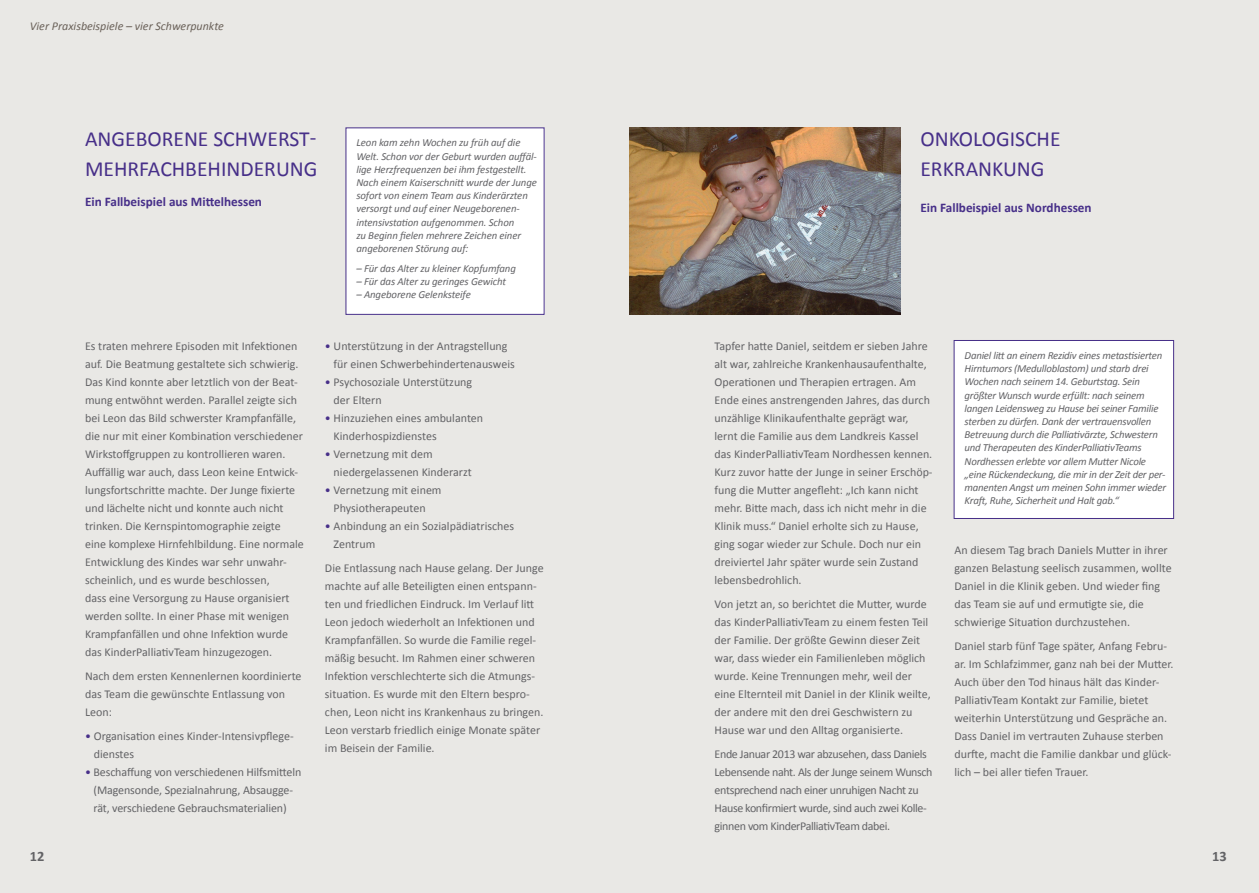
<style>
.page{position:relative;width:1259px;height:893px;background:#fff}
.page>*{position:absolute;margin:0;border:0;box-sizing:border-box;transform-origin:0 0}
.t1{font:21.6px/30px "Calibri";color:#472f89}
.t2{font:700 14.4px "Calibri";color:#636366}
.t3{font:700 13.2px "Calibri";color:#472f89}
.t4{font:12px/18px "Calibri";color:#636366}
.t5{font:12px/18px "Calibri";letter-spacing:-.03em;color:#636366}
.t6{font:italic 12px "Calibri";color:#6a6159}
.t7{font:italic 10.8px/13.2px "Calibri";letter-spacing:-.02em;color:#636366}
.s1{color:#472f89}
</style>
<div class="page">
<div style="left:0;top:0;width:629px;height:893px;background:#e9e8e5"></div>
<div style="left:346px;top:128px;width:198px;height:186px;background:#fff"></div>
<div style="left:630px;top:0;width:629px;height:893px;background:#e9e8e5"></div>
<div style="left:954px;top:340px;width:219px;height:178px;background:#fff"></div>
<div style="left:954px;top:340px;width:220px;height:179px;border:1px solid #472f89"></div>
<img style="left:630px;top:128px;width:270px;height:186px">
<p class="t6" style="left:30px;top:19px;width:196px">Vier Praxisbeispiele – vier Schwerpunkte</p>
<h1 class="t1" style="left:85px;top:122px;width:234px">ANGEBORENE SCHWERST-<br>MEHRFACHBEHINDERUNG</h1>
<p class="t3" style="left:85px;top:193px;width:178px">Ein Fallbeispiel aus Mittelhessen</p>
<p class="t7" style="left:356px;top:136px;width:182px">Leon kam zehn Wochen zu früh auf die Welt. Schon vor der Geburt wurden auffäl&shy;lige Herzfrequenzen bei ihm festgestellt.<br>Nach einem Kaiserschnitt wurde der Junge sofort von einem Team aus Kinderärzten versorgt und auf einer Neugeborenen&shy;intensivstation aufgenommen. Schon<br>zu Beginn fielen mehrere Zeichen einer angeborenen Störung auf:</p>
<p class="t7" style="left:356px;top:261px;width:161px">– Für das Alter zu kleiner Kopfumfang</p>
<p class="t7" style="left:356px;top:275px;width:151px">– Für das Alter zu geringes Gewicht</p>
<p class="t7" style="left:356px;top:288px;width:116px">– Angeborene Gelenksteife</p>
<h1 class="t1" style="left:920px;top:122px;width:142px">ONKOLOGISCHE<br>ERKRANKUNG</h1>
<p class="t3" style="left:920px;top:199px;width:173px">Ein Fallbeispiel aus Nordhessen</p>
<p class="t4" style="left:85px;top:336px;width:220px">Es traten mehrere Episoden mit Infektionen auf. Die Beatmung gestaltete sich schwierig.<br>Das Kind konnte aber letztlich von der Beat&shy;mung entwöhnt werden. Parallel zeigte sich bei Leon das Bild schwerster Krampfanfälle, die nur mit einer Kombination verschiedener Wirkstoffgruppen zu kontrollieren waren.<br>Auffällig war auch, dass Leon keine Entwick&shy;lungsfortschritte machte. Der Junge fixierte und lächelte nicht und konnte auch nicht trinken. Die Kernspintomographie zeigte eine komplexe Hirnfehlbildung. Eine normale Entwicklung des Kindes war sehr unwahr&shy;scheinlich, und es wurde beschlossen,<br>dass eine Versorgung zu Hause organisiert werden sollte. In einer Phase mit wenigen Krampfanfällen und ohne Infektion wurde das KinderPalliativTeam hinzugezogen.</p>
<p class="t4" style="left:85px;top:666px;width:218px">Nach dem ersten Kennenlernen koordinierte das Team die gewünschte Entlassung von<br>Leon:</p>
<p class="t4" style="left:94px;top:726px;width:202px;text-indent:-9px"><span class="s1">•</span> Organisation eines Kinder-Intensivpflege&shy;dienstes</p>
<p class="t4" style="left:85px;top:762px;width:218px;text-align:center"><span class="s1">•</span> Beschaffung von verschiedenen Hilfsmitteln (Magensonde, Spezialnahrung, Absaugge&shy;rät, verschiedene Gebrauchsmaterialien)</p>
<p class="t4" style="left:334px;top:336px;width:183px;text-indent:-9px"><span class="s1">•</span> Unterstützung in der Antragstellung für einen Schwerbehindertenausweis</p>
<p class="t4" style="left:334px;top:372px;width:140px;text-indent:-9px"><span class="s1">•</span> Psychosoziale Unterstützung der Eltern</p>
<p class="t4" style="left:334px;top:408px;width:151px;text-indent:-9px"><span class="s1">•</span> Hinzuziehen eines ambulanten<br>Kinderhospizdienstes</p>
<p class="t4" style="left:334px;top:444px;width:140px;text-indent:-9px"><span class="s1">•</span> Vernetzung mit dem niedergelassenen Kinderarzt</p>
<p class="t4" style="left:325px;top:480px;width:118px;text-align:center"><span class="s1">•</span> Vernetzung mit einem<br>Physiotherapeuten</p>
<p class="t4" style="left:334px;top:516px;width:182px;text-indent:-9px"><span class="s1">•</span> Anbindung an ein Sozialpädiatrisches<br>Zentrum</p>
<p class="t4" style="left:325px;top:558px;width:220px">Die Entlassung nach Hause gelang. Der Junge machte auf alle Beteiligten einen entspann&shy;ten und friedlichen Eindruck. Im Verlauf litt Leon jedoch wiederholt an Infektionen und Krampfanfällen. So wurde die Familie regel&shy;mäßig besucht. Im Rahmen einer schweren Infektion verschlechterte sich die Atmungs&shy;situation. Es wurde mit den Eltern bespro&shy;chen, Leon nicht ins Krankenhaus zu bringen.<br>Leon verstarb friedlich einige Monate später im Beisein der Familie.</p>
<p class="t4" style="left:714px;top:336px;width:220px">Tapfer hatte Daniel, seitdem er sieben Jahre alt war, zahlreiche Krankenhausaufenthalte, Operationen und Therapien ertragen. Am Ende eines anstrengenden Jahres, das durch unzählige Klinikaufenthalte geprägt war, lernt die Familie aus dem Landkreis Kassel das KinderPalliativTeam Nordhessen kennen.<br>Kurz zuvor hatte der Junge in seiner Erschöp&shy;fung die Mutter angefleht: „Ich kann nicht mehr. Bitte mach, dass ich nicht mehr in die Klinik muss.“ Daniel erholte sich zu Hause, ging sogar wieder zur Schule. Doch nur ein dreiviertel Jahr später wurde sein Zustand lebensbedrohlich.</p>
<p class="t4" style="left:714px;top:594px;width:218px">Von jetzt an, so berichtet die Mutter, wurde das KinderPalliativTeam zu einem festen Teil der Familie. Der größte Gewinn dieser Zeit war, dass wieder ein Familienleben möglich wurde. Keine Trennungen mehr, weil der eine Elternteil mit Daniel in der Klinik weilte, der andere mit den drei Geschwistern zu Hause war und den Alltag organisierte.</p>
<p class="t5" style="left:714px;top:744px;width:219px">Ende Januar 2013 war abzusehen, dass Daniels Lebensende naht. Als der Junge seinem Wunsch entsprechend nach einer unruhigen Nacht zu Hause konfirmiert wurde, sind auch zwei Kolle&shy;ginnen vom KinderPalliativTeam dabei.</p>
<p class="t7" style="left:964px;top:348px;width:203px">Daniel litt an einem Rezidiv eines metastisierten Hirntumors (Medulloblastom) und starb drei Wochen nach seinem 14. Geburtstag. Sein größter Wunsch wurde erfüllt: nach seinem langen Leidensweg zu Hause bei seiner Familie sterben zu dürfen. Dank der vertrauensvollen Betreuung durch die Palliativärzte, Schwestern und Therapeuten des KinderPalliativTeams Nordhessen erlebte vor allem Mutter Nicole „eine Rückendeckung, die mir in der Zeit der per&shy;manenten Angst um meinen Sohn immer wieder Kraft, Ruhe, Sicherheit und Halt gab.“</p>
<p class="t4" style="left:954px;top:540px;width:219px">An diesem Tag brach Daniels Mutter in ihrer ganzen Belastung seelisch zusammen, wollte Daniel in die Klinik geben. Und wieder fing das Team sie auf und ermutigte sie, die schwierige Situation durchzustehen.</p>
<p class="t4" style="left:954px;top:636px;width:221px">Daniel starb fünf Tage später, Anfang Febru&shy;ar. Im Schlafzimmer, ganz nah bei der Mutter.<br>Auch über den Tod hinaus hält das Kinder-PalliativTeam Kontakt zur Familie, bietet weiterhin Unterstützung und Gespräche an.<br>Dass Daniel im vertrauten Zuhause sterben durfte, macht die Familie dankbar und glück&shy;lich – bei aller tiefen Trauer.</p>
<p class="t2" style="left:30px;top:847px;width:16px">12</p>
<p class="t2" style="left:1212px;top:847px;width:16px">13</p>
</div>
